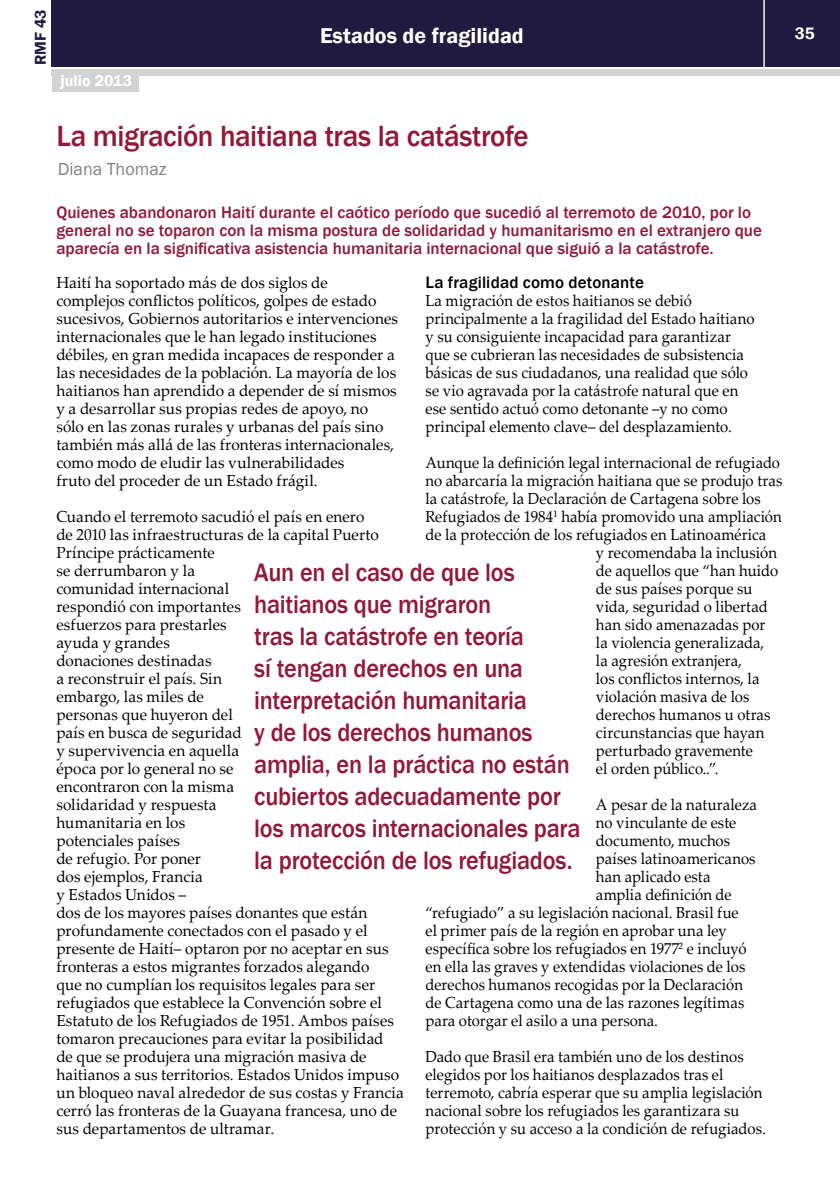
<style>
.page{position:relative;width:840px;height:1191px;background:#fff}
.page>*{position:absolute;margin:0;border:0;box-sizing:border-box;transform-origin:0 0}
.t1{font:500 30px "Franklin Gothic";letter-spacing:-.015em;color:#92183a;scale:.96 1}
.t2{font:500 26px/32px "Franklin Gothic";letter-spacing:-.01em;color:#92183a;scale:.93 1}
.t3{font:600 22px "Franklin Gothic";color:#fff}
.t4{font:18px "Franklin Gothic";color:#808285}
.t5{font:500 17px/18px "Franklin Gothic";color:#92183a}
.t6{font:500 17px "Franklin Gothic";letter-spacing:.01em;color:#000}
.t7{font:600 17px "Franklin Gothic";color:#fff}
.t8{font:16px/18px "Palatino Linotype";letter-spacing:.005em;color:#000;scale:.96 1}
.t9{font:16px/18px "Palatino Linotype";letter-spacing:.005em;color:#000;scale:.93 1}
.t10{font:600 16px "Franklin Gothic";color:#fff}
.t11{font:600 16px "Franklin Gothic";color:#211a40}
</style>
<div class="page">
<div style="left:52px;top:0;width:787px;height:66px;background:#211a40"></div>
<div style="left:52px;top:69px;width:787px;height:6px;background:#d1d3d4"></div>
<hr style="left:763px;top:0;width:1px;height:68px;background:#fff">
<div style="left:52px;top:74px;width:87px;height:18px;background:#d1d3d4"></div>
<p class="t11" style="left:31px;top:65px;width:57px;rotate:-90deg">RMF 43</p>
<h3 class="t3" style="left:320px;top:22px;width:205px">Estados de fragilidad</h3>
<p class="t7" style="left:794px;top:23px;width:21px">35</p>
<p class="t10" style="left:61px;top:71px;width:73px">julio 2013</p>
<h1 class="t1" style="left:56px;top:117px;width:493px">La migración haitiana tras la catástrofe</h1>
<p class="t4" style="left:58px;top:158px;width:110px">Diana Thomaz</p>
<p class="t5" style="left:56px;top:204px;width:706px">Quienes abandonaron Haití durante el caótico período que sucedió al terremoto de 2010, por lo general no se toparon con la misma postura de solidaridad y humanitarismo en el extranjero que aparecía en la significativa asistencia humanitaria internacional que siguió a la catástrofe.</p>
<p class="t8" style="left:56px;top:273px;width:357px">Haití ha soportado más de dos siglos de complejos conflictos políticos, golpes de estado sucesivos, Gobiernos autoritarios e intervenciones internacionales que le han legado instituciones débiles, en gran medida incapaces de responder a las necesidades de la población. La mayoría de los haitianos han aprendido a depender de sí mismos y a desarrollar sus propias redes de apoyo, no sólo en las zonas rurales y urbanas del país sino también más allá de las fronteras internacionales, como modo de eludir las vulnerabilidades<br>fruto del proceder de un Estado frágil.</p>
<p class="t8" style="left:56px;top:507px;width:363px">Cuando el terremoto sacudió el país en enero<br>de 2010 las infraestructuras de la capital Puerto Príncipe prácticamente<br>se derrumbaron y la<br>comunidad internacional<br>respondió con importantes<br>esfuerzos para prestarles<br>ayuda y grandes<br>donaciones destinadas<br>a reconstruir el país. Sin<br>embargo, las miles de<br>personas que huyeron del<br>país en busca de seguridad<br>y supervivencia en aquella<br>época por lo general no se<br>encontraron con la misma<br>solidaridad y respuesta<br>humanitaria en los<br>potenciales países<br>de refugio. Por poner<br>dos ejemplos, Francia<br>y Estados Unidos –<br>dos de los mayores países donantes que están profundamente conectados con el pasado y el presente de Haití– optaron por no aceptar en sus fronteras a estos migrantes forzados alegando<br>que no cumplían los requisitos legales para ser refugiados que establece la Convención sobre el Estatuto de los Refugiados de 1951. Ambos países tomaron precauciones para evitar la posibilidad de que se produjera una migración masiva de haitianos a sus territorios. Estados Unidos impuso un bloqueo naval alrededor de sus costas y Francia cerró las fronteras de la Guayana francesa, uno de sus departamentos de ultramar.</p>
<p class="t6" style="left:425px;top:272px;width:220px">La fragilidad como detonante</p>
<p class="t9" style="left:425px;top:291px;width:355px">La migración de estos haitianos se debió principalmente a la fragilidad del Estado haitiano y su consiguiente incapacidad para garantizar que se cubrieran las necesidades de subsistencia básicas de sus ciudadanos, una realidad que sólo se vio agravada por la catástrofe natural que en ese sentido actuó como detonante –y no como principal elemento clave– del desplazamiento.</p>
<p class="t9" style="left:425px;top:453px;width:382px">Aunque la definición legal internacional de refugiado</p>
<p class="t9" style="left:425px;top:471px;width:385px">no abarcaría la migración haitiana que se produjo tras</p>
<p class="t9" style="left:425px;top:489px;width:362px">la catástrofe, la Declaración de Cartagena sobre los</p>
<p class="t9" style="left:425px;top:507px;width:384px">Refugiados de 1984<sup>1</sup> había promovido una ampliación</p>
<p class="t9" style="left:425px;top:525px;width:368px">de la protección de los refugiados en Latinoamérica</p>
<p class="t9" style="left:595px;top:543px;width:196px">y recomendaba la inclusión</p>
<p class="t9" style="left:595px;top:561px;width:197px">de aquellos que “han huido</p>
<p class="t9" style="left:595px;top:579px;width:170px">de sus países porque su</p>
<p class="t9" style="left:595px;top:597px;width:186px">vida, seguridad o libertad</p>
<p class="t9" style="left:595px;top:615px;width:183px">han sido amenazadas por</p>
<p class="t9" style="left:595px;top:633px;width:182px">la violencia generalizada,</p>
<p class="t9" style="left:595px;top:651px;width:158px">la agresión extranjera,</p>
<p class="t9" style="left:595px;top:669px;width:177px">los conflictos internos, la</p>
<p class="t9" style="left:595px;top:687px;width:166px">violación masiva de los</p>
<p class="t9" style="left:595px;top:705px;width:189px">derechos humanos u otras</p>
<p class="t9" style="left:595px;top:723px;width:182px">circunstancias que hayan</p>
<p class="t9" style="left:595px;top:741px;width:170px">perturbado gravemente</p>
<p class="t9" style="left:595px;top:759px;width:133px">el orden público..”.</p>
<p class="t9" style="left:595px;top:795px;width:174px">A pesar de la naturaleza</p>
<p class="t9" style="left:595px;top:813px;width:152px">no vinculante de este</p>
<p class="t9" style="left:595px;top:831px;width:146px">documento, muchos</p>
<p class="t9" style="left:595px;top:849px;width:173px">países latinoamericanos</p>
<p class="t9" style="left:595px;top:867px;width:125px">han aplicado esta</p>
<p class="t9" style="left:595px;top:885px;width:147px">amplia definición de</p>
<p class="t9" style="left:425px;top:903px;width:338px">“refugiado” a su legislación nacional. Brasil fue</p>
<p class="t9" style="left:425px;top:921px;width:325px">el primer país de la región en aprobar una ley</p>
<p class="t9" style="left:425px;top:939px;width:347px">específica sobre los refugiados en 1977<sup>2</sup> e incluyó</p>
<p class="t9" style="left:425px;top:957px;width:345px">en ella las graves y extendidas violaciones de los</p>
<p class="t9" style="left:425px;top:975px;width:343px">derechos humanos recogidas por la Declaración</p>
<p class="t9" style="left:425px;top:993px;width:344px">de Cartagena como una de las razones legítimas</p>
<p class="t9" style="left:425px;top:1011px;width:251px">para otorgar el asilo a una persona.</p>
<p class="t9" style="left:425px;top:1047px;width:367px">Dado que Brasil era también uno de los destinos elegidos por los haitianos desplazados tras el terremoto, cabría esperar que su amplia legislación nacional sobre los refugiados les garantizara su protección y su acceso a la condición de refugiados.</p>
<p class="t2" style="left:254px;top:556px;width:352px">Aun en el caso de que los haitianos que migraron<br>tras la catástrofe en teoría<br>sí tengan derechos en una interpretación humanitaria<br>y de los derechos humanos amplia, en la práctica no están cubiertos adecuadamente por los marcos internacionales para la protección de los refugiados.</p>
</div>
